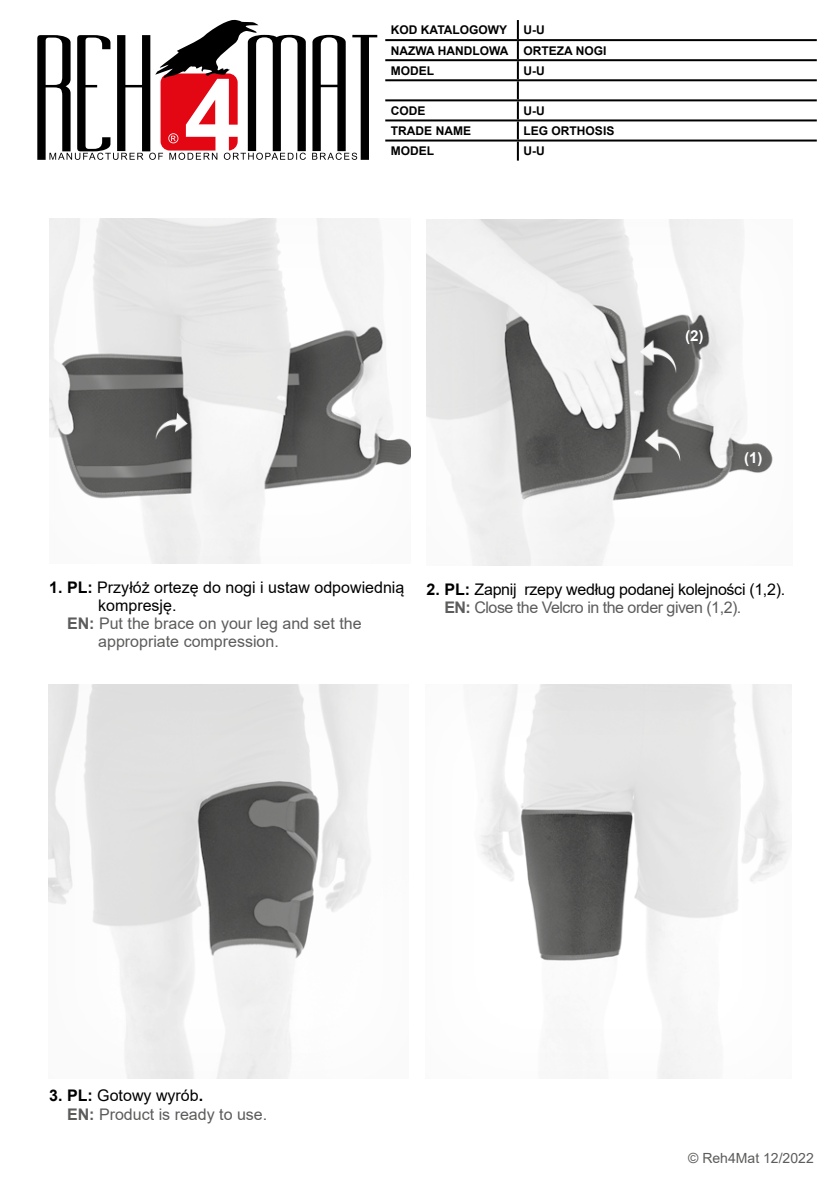
<style>
.page{position:relative;width:840px;height:1191px;background:#fff}
.page>*{position:absolute;margin:0;border:0;box-sizing:border-box;transform-origin:0 0}
.t1{font:16px/19.2px "Arial";color:#5c5c5b}
.t2{font:16px/18px "Arial";letter-spacing:-.02em;color:#000}
.t3{font:16px "Arial";color:#000}
.t4{font:700 15px "Arial";color:#fff}
.t5{font:14px "Arial";color:#5c5c5b}
.t6{font:700 12px/20px "Arial";color:#000}
.s1{font-weight:700}
.s2{font-weight:700;color:#5c5c5b}
.s3{color:#5c5c5b}
.s4{font-weight:700;color:#000}
.s5{color:#000}
</style>
<div class="page">
<div style="left:47px;top:683px;width:363px;height:395px;background:#000;opacity:.03"></div>
<div style="left:424px;top:683px;width:369px;height:395px;background:#000;opacity:.03"></div>
<div style="left:49px;top:216px;width:363px;height:348px;background:#000;opacity:.03"></div>
<hr style="left:385px;top:39px;width:132px;height:2px;background:#000">
<hr style="left:517px;top:39px;width:299px;height:2px;background:#000">
<hr style="left:385px;top:59px;width:132px;height:2px;background:#000">
<hr style="left:517px;top:59px;width:299px;height:2px;background:#000">
<hr style="left:385px;top:79px;width:132px;height:2px;background:#000">
<hr style="left:517px;top:79px;width:299px;height:2px;background:#000">
<hr style="left:385px;top:99px;width:132px;height:2px;background:#000">
<hr style="left:517px;top:99px;width:299px;height:2px;background:#000">
<hr style="left:385px;top:119px;width:132px;height:2px;background:#000">
<hr style="left:517px;top:119px;width:299px;height:2px;background:#000">
<svg style="left:516px;top:20px;width:2px;height:119px"></svg>
<hr style="left:385px;top:139px;width:132px;height:2px;background:#000">
<hr style="left:517px;top:139px;width:299px;height:2px;background:#000">
<hr style="left:516px;top:141px;width:2px;height:20px;background:#000">
<div style="left:425px;top:217px;width:368px;height:349px;background:#000;opacity:.03"></div>
<svg style="left:640px;top:325px;width:94px;height:23px"></svg>
<svg style="left:147px;top:402px;width:44px;height:46px;background:#5c5c5b"></svg>
<svg style="left:640px;top:419px;width:47px;height:49px;background:#6c6c6b"></svg>
<svg style="left:635px;top:330px;width:49px;height:49px;background:#797978"></svg>
<svg style="left:37px;top:20px;width:340px;height:140px"></svg>
<p class="t6" style="left:391px;top:20px;width:118px">KOD KATALOGOWY</p>
<p class="t6" style="left:391px;top:20px;width:217px;text-indent:132px">U-U<br>NAZWA HANDLOWA ORTEZA NOGI<br>MODEL</p>
<p class="t6" style="left:523px;top:61px;width:23px">U-U</p>
<p class="t6" style="left:391px;top:101px;width:36px">CODE</p>
<p class="t6" style="left:523px;top:101px;width:23px">U-U</p>
<p class="t6" style="left:391px;top:121px;width:81px">TRADE NAME</p>
<p class="t6" style="left:523px;top:121px;width:92px">LEG ORTHOSIS</p>
<p class="t6" style="left:391px;top:141px;width:45px">MODEL</p>
<p class="t6" style="left:523px;top:141px;width:23px">U-U</p>
<p class="t4" style="left:743px;top:447px;width:20px">(1)</p>
<p class="t3" style="left:49px;top:576px;width:356px"><span class="s1">1. PL:</span> Przyłóż ortezę do nogi i ustaw odpowiednią</p>
<p class="t3" style="left:98px;top:594px;width:80px">kompresję.</p>
<p class="t1" style="left:67px;top:614px;width:296px"><span class="s1">EN:</span> Put the brace on your leg and set the</p>
<p class="t1" style="left:98px;top:632px;width:182px">appropriate compression.</p>
<p class="t2" style="left:444px;top:580px;width:342px;text-indent:-18px"><span class="s1">2. PL:</span> Zapnij rzepy według podanej kolejności (1,2).<br><span class="s2">EN:</span> <span class="s3">Close the Velcro in the order given (1,2).</span></p>
<p class="t1" style="left:67px;top:1085px;width:202px;text-indent:-18px"><span class="s4">3. PL:</span> <span class="s5">Gotowy wyrób</span><span class="s4">.<br></span><span class="s1">EN:</span> Product is ready to use.</p>
<p class="t5" style="left:687px;top:1148px;width:127px">© Reh4Mat 12/2022</p>
</div>
